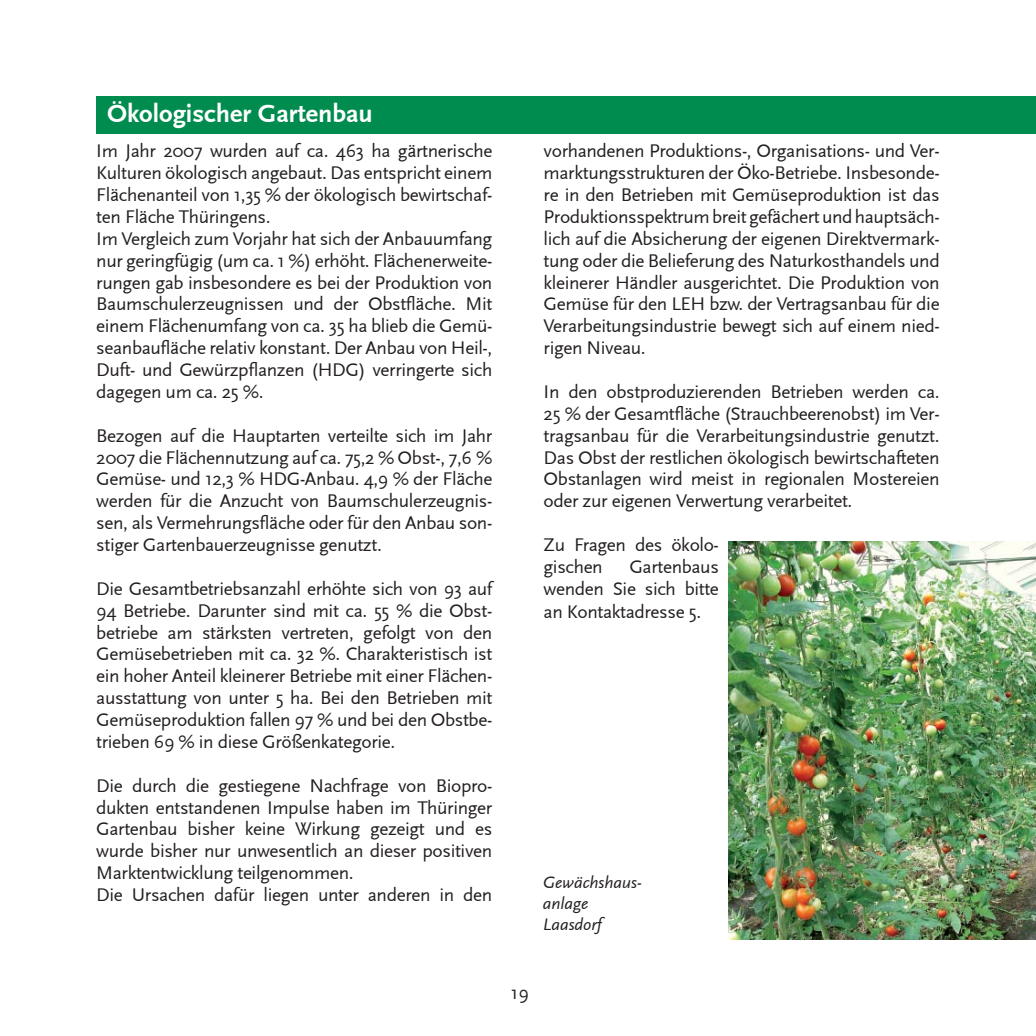
<style>
.page{position:relative;width:1036px;height:1036px;background:#fff}
.page>*{position:absolute;margin:0;border:0;box-sizing:border-box;transform-origin:0 0}
.t1{font:700 26.25px "Scala Sans";color:#fff}
.t2{font:19.25px/21.9px "Scala Sans";letter-spacing:-.02em;color:#231f20;text-align:justify}
.t3{font:italic 17.5px/21px "Scala Sans";color:#231f20}
</style>
<div class="page">
<div style="left:96px;top:96px;width:940px;height:38px;background:#008c4e"></div>
<img style="left:729px;top:542px;width:307px;height:398px">
<h1 class="t1" style="left:107px;top:99px;width:267px">Ökologischer Gartenbau</h1>
<p class="t2" style="left:96px;top:140px;width:398px;text-align:left">Im Jahr 2007 wurden auf ca. 463 ha gärtnerische Kulturen ökologisch angebaut. Das entspricht einem Flächenanteil von 1,35 % der ökologisch bewirtschaf&shy;ten Fläche Thüringens.<br>Im Vergleich zum Vorjahr hat sich der Anbauumfang nur geringfügig (um ca. 1 %) erhöht. Flächenerweite&shy;rungen gab insbesondere es bei der Produktion von Baumschulerzeugnissen und der Obstfläche. Mit einem Flächenumfang von ca. 35 ha blieb die Gemü&shy;seanbaufläche relativ konstant. Der Anbau von Heil-, Duft- und Gewürzpflanzen (HDG) verringerte sich dagegen um ca. 25 %.</p>
<p class="t2" style="left:96px;top:425px;width:398px">Bezogen auf die Hauptarten verteilte sich im Jahr 2007 die Flächennutzung auf ca. 75,2 % Obst-, 7,6 % Gemüse- und 12,3 % HDG-Anbau. 4,9 % der Fläche werden für die Anzucht von Baumschulerzeugnis&shy;sen, als Vermehrungsfläche oder für den Anbau son&shy;stiger Gartenbauerzeugnisse genutzt.</p>
<p class="t2" style="left:96px;top:578px;width:398px">Die Gesamtbetriebsanzahl erhöhte sich von 93 auf 94 Betriebe. Darunter sind mit ca. 55 % die Obst&shy;betriebe am stärksten vertreten, gefolgt von den Gemüsebetrieben mit ca. 32 %. Charakteristisch ist ein hoher Anteil kleinerer Betriebe mit einer Flächen&shy;ausstattung von unter 5 ha. Bei den Betrieben mit Gemüseproduktion fallen 97 % und bei den Obstbe&shy;trieben 69 % in diese Größenkategorie.</p>
<p class="t2" style="left:96px;top:775px;width:398px;text-align:left">Die durch die gestiegene Nachfrage von Biopro&shy;dukten entstandenen Impulse haben im Thüringer Gartenbau bisher keine Wirkung gezeigt und es wurde bisher nur unwesentlich an dieser positiven Marktentwicklung teilgenommen.<br>Die Ursachen dafür liegen unter anderen in den</p>
<p class="t2" style="left:544px;top:140px;width:398px">vorhandenen Produktions-, Organisations- und Ver&shy;marktungsstrukturen der Öko-Betriebe. Insbesonde&shy;re in den Betrieben mit Gemüseproduktion ist das Produktionsspektrum breit gefächert und hauptsäch&shy;lich auf die Absicherung der eigenen Direktvermark&shy;tung oder die Belieferung des Naturkosthandels und kleinerer Händler ausgerichtet. Die Produktion von Gemüse für den LEH bzw. der Vertragsanbau für die Verarbeitungsindustrie bewegt sich auf einem nied&shy;rigen Niveau.</p>
<p class="t2" style="left:544px;top:381px;width:398px">In den obstproduzierenden Betrieben werden ca.<br>25 % der Gesamtfläche (Strauchbeerenobst) im Ver&shy;tragsanbau für die Verarbeitungsindustrie genutzt.<br>Das Obst der restlichen ökologisch bewirtschafteten Obstanlagen wird meist in regionalen Mostereien oder zur eigenen Verwertung verarbeitet.</p>
<p class="t2" style="left:544px;top:534px;width:177px">Zu Fragen des ökolo&shy;gischen</p>
<p class="t2" style="left:544px;top:556px;width:177px;line-height:22.6px;text-indent:86px">Gartenbaus wenden Sie sich bitte an Kontaktadresse 5.</p>
<p class="t3" style="left:543px;top:872px;width:101px">Gewächshaus&shy;anlage<br>Laasdorf</p>
<p class="t2" style="left:511px;top:982px;width:19px">19</p>
</div>
